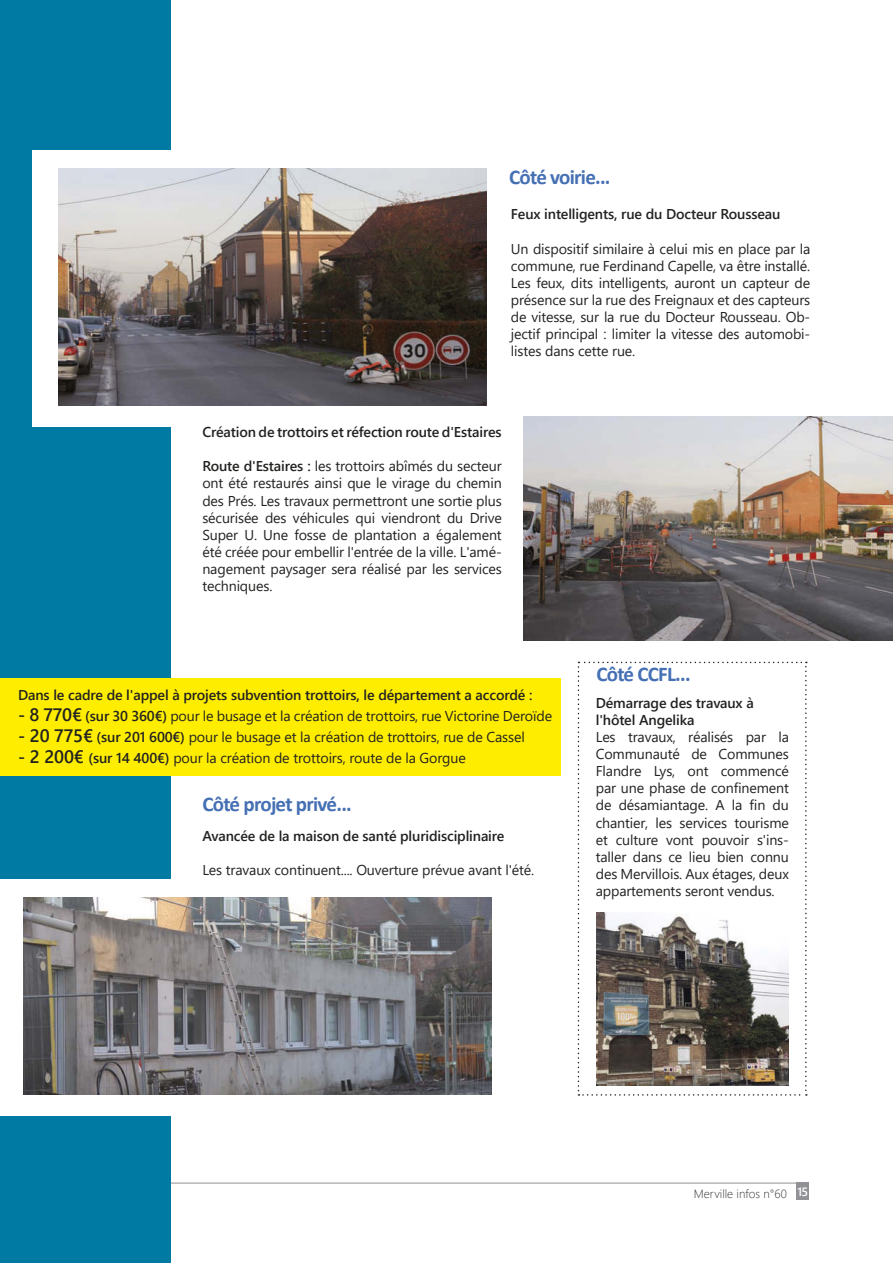
<style>
.page{position:relative;width:893px;height:1263px;background:#fff}
.page>*{position:absolute;margin:0;border:0;box-sizing:border-box;transform-origin:0 0}
.t1{font:700 21px "Calibri";letter-spacing:-.035em;color:#4570b4}
.t2{font:14.25px/17.1px "Segoe UI";letter-spacing:-.01em;color:#222221;text-align:justify}
.t3{font:600 14.25px/17.1px "Segoe UI";letter-spacing:-.01em;color:#222221}
.t4{font:300 12px "Segoe UI";color:#333332}
.s1{font-weight:600}
.s2{font-weight:600;font-size:18px}
.s3{font-weight:600;color:#fff}
</style>
<div class="page">
<hr style="left:85px;top:1183px;width:723px;height:1px;background:#919295">
<div style="left:796px;top:1183px;width:13px;height:17px;background:#919295"></div>
<svg style="left:578px;top:662px;width:229px;height:434px"></svg>
<div style="left:0;top:0;width:170px;height:1263px;background:#007aa3"></div>
<div style="left:32px;top:150px;width:221px;height:277px;background:#fff"></div>
<img style="left:59px;top:169px;width:427px;height:236px">
<img style="left:523px;top:416px;width:370px;height:225px">
<div style="left:0;top:678px;width:561px;height:97px;background:#ffed00"></div>
<div style="left:0;top:879px;width:244px;height:237px;background:#fff"></div>
<img style="left:24px;top:897px;width:467px;height:197px">
<img style="left:596px;top:912px;width:193px;height:173px">
<p class="t1" style="left:509px;top:162px;width:103px">Côté voirie...</p>
<p class="t3" style="left:511px;top:205px;width:271px">Feux intelligents, rue du Docteur Rousseau</p>
<p class="t2" style="left:511px;top:239px;width:301px">Un dispositif similaire à celui mis en place par la commune, rue Ferdinand Capelle, va être installé.<br>Les feux, dits intelligents, auront un capteur de présence sur la rue des Freignaux et des capteurs de vitesse, sur la rue du Docteur Rousseau. Ob&shy;jectif principal : limiter la vitesse des automobi&shy;listes dans cette rue.</p>
<p class="t3" style="left:202px;top:422px;width:301px">Création de trottoirs et réfection route d'Estaires</p>
<p class="t2" style="left:202px;top:456px;width:301px"><span class="s1">Route d'Estaires :</span> les trottoirs abîmés du secteur ont été restaurés ainsi que le virage du chemin des Prés. Les travaux permettront une sortie plus sécurisée des véhicules qui viendront du Drive Super U. Une fosse de plantation a également été créée pour embellir l'entrée de la ville. L'amé&shy;nagement paysager sera réalisé par les services techniques.</p>
<p class="t3" style="left:18px;top:686px;width:516px">Dans le cadre de l'appel à projets subvention trottoirs, le département a accordé :</p>
<p class="t2" style="left:18px;top:706px;width:536px"><span class="s2">- 8 770€</span> <span class="s1">(sur 30 360€)</span> pour le busage et la création de trottoirs, rue Victorine Deroïde</p>
<p class="t2" style="left:18px;top:727px;width:508px"><span class="s2">- 20 775€</span> <span class="s1">(sur 201 600€)</span> pour le busage et la création de trottoirs, rue de Cassel</p>
<p class="t2" style="left:18px;top:748px;width:449px"><span class="s2">- 2 200€</span> <span class="s1">(sur 14 400€)</span> pour la création de trottoirs, route de la Gorgue</p>
<p class="t1" style="left:202px;top:789px;width:151px">Côté projet privé...</p>
<p class="t3" style="left:202px;top:826px;width:304px">Avancée de la maison de santé pluridisciplinaire</p>
<p class="t2" style="left:202px;top:860px;width:333px">Les travaux continuent.... Ouverture prévue avant l'été.</p>
<p class="t1" style="left:596px;top:659px;width:96px">Côté CCFL...</p>
<p class="t3" style="left:596px;top:693px;width:160px">Démarrage des travaux à l'hôtel Angelika</p>
<p class="t2" style="left:596px;top:727px;width:195px">Les travaux, réalisés par la Communauté de Communes Flandre Lys, ont commencé par une phase de confinement de désamiantage. A la fin du chantier, les services tourisme et culture vont pouvoir s'ins&shy;taller dans ce lieu bien connu des Mervillois. Aux étages, deux appartements seront vendus.</p>
<p class="t4" style="left:694px;top:1182px;width:116px">Merville infos n°60 <span class="s3">15</span></p>
</div>
